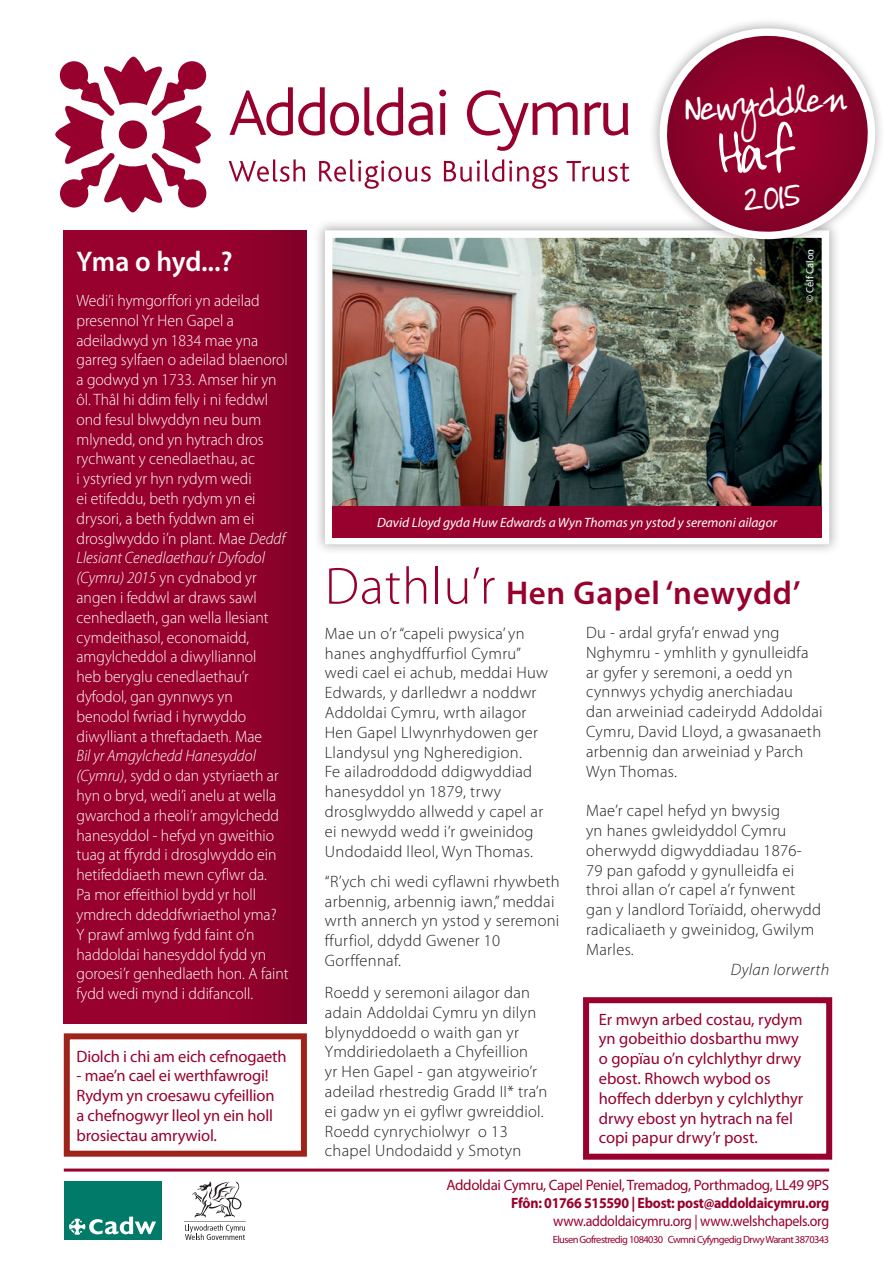
<style>
.page{position:relative;width:893px;height:1263px;background:#fff}
.page>*{position:absolute;margin:0;border:0;box-sizing:border-box;transform-origin:0 0}
.t1{font:38.7px "Ardleys Hand";color:#fff}
.t2{font:36px "Ardleys Hand";color:#fff}
.t3{font:600 33px "Myriad Pro";letter-spacing:.02em;color:#98012d}
.t4{font:600 28.5px "Myriad Pro";letter-spacing:-.015em;color:#fff}
.t5{font:300 16.5px/19.8px "Myriad Pro";letter-spacing:.02em;color:#231f20}
.t6{font:300 16.5px/19.8px "Myriad Pro";color:#fff;scale:.95 1}
.t7{font:16.5px/19.8px "Myriad Pro";color:#98012d}
.t8{font:italic 300 16.5px "Myriad Pro";letter-spacing:.02em;color:#231f20}
.t9{font:15px "Myriad Pro";letter-spacing:-.02em;color:#98012d}
.t10{font:700 15px "Myriad Pro";letter-spacing:-.02em;color:#98012d;scale:.93 1}
.t11{font:15px "Myriad Pro";letter-spacing:-.02em;color:#98012d;scale:.93 1}
.t12{font:italic 13.5px "Myriad";color:#fff}
.t13{font:10.5px "Myriad Pro";letter-spacing:-.055em;color:#98012d}
.t14{font:10.5px "Myriad Pro";color:#fff}
.s1{font-style:italic}
.s2{font-weight:300;font-size:52.5px}
</style>
<div class="page">
<div style="left:64px;top:1181px;width:97px;height:59px;background:#017a6a"></div>
<svg style="left:69px;top:1216px;width:87px;height:19px"></svg>
<div style="left:64px;top:230px;width:243px;height:793px;background:linear-gradient(to right,#9d012e,#8a012a)"></div>
<svg style="left:184px;top:1181px;width:62px;height:59px"></svg>
<div style="left:64px;top:1033px;width:243px;height:124px;border:6px solid #9e241b"></div>
<div style="left:583px;top:997px;width:249px;height:163px;border:6px solid #98012d"></div>
<svg style="left:229px;top:87px;width:204px;height:49px"></svg>
<svg style="left:439px;top:90px;width:7px;height:45px"></svg>
<svg style="left:467px;top:90px;width:111px;height:61px"></svg>
<svg style="left:585px;top:102px;width:43px;height:34px"></svg>
<svg style="left:229px;top:159px;width:76px;height:23px"></svg>
<svg style="left:319px;top:159px;width:112px;height:30px"></svg>
<svg style="left:444px;top:159px;width:114px;height:30px"></svg>
<svg style="left:567px;top:161px;width:63px;height:21px"></svg>
<svg style="left:55px;top:56px;width:156px;height:157px"></svg>
<hr style="left:64px;top:1168px;width:765px;height:3px;background:#98012d">
<div style="left:313px;top:219px;width:528px;height:337px;background:#f5f5f5"></div>
<img style="left:321px;top:227px;width:512px;height:321px">
<div style="left:332px;top:506px;width:490px;height:32px;background:#98012d"></div>
<svg style="left:640px;top:22px;width:241px;height:237px"></svg>
<svg style="left:660px;top:28px;width:215px;height:215px"></svg>
<svg style="left:660px;top:32px;width:215px;height:207px"></svg>
<p class="t4" style="left:77px;top:243px;width:157px">Yma o hyd...?</p>
<p class="t6" style="left:77px;top:291px;width:225px">Wedi’i hymgorffori yn adeilad presennol Yr Hen Gapel a adeiladwyd yn 1834 mae yna garreg sylfaen o adeilad blaenorol a godwyd yn 1733. Amser hir yn ôl. Thâl hi ddim felly i ni feddwl ond fesul blwyddyn neu bum mlynedd, ond yn hytrach dros rychwant y cenedlaethau, ac<br>i ystyried yr hyn rydym wedi<br>ei etifeddu, beth rydym yn ei drysori, a beth fyddwn am ei drosglwyddo i’n plant. Mae <span class="s1">Deddf<br>Llesiant Cenedlaethau’r Dyfodol (Cymru) 2015</span> yn cydnabod yr angen i feddwl ar draws sawl cenhedlaeth, gan wella llesiant cymdeithasol, economaidd, amgylcheddol a diwylliannol<br>heb beryglu cenedlaethau’r dyfodol, gan gynnwys yn benodol fwriad i hyrwyddo diwylliant a threftadaeth. Mae<br><span class="s1">Bil yr Amgylchedd Hanesyddol (Cymru)</span>, sydd o dan ystyriaeth ar hyn o bryd, wedi’i anelu at wella gwarchod a rheoli’r amgylchedd hanesyddol - hefyd yn gweithio tuag at ffyrdd i drosglwyddo ein hetifeddiaeth mewn cyflwr da.<br>Pa mor effeithiol bydd yr holl ymdrech ddeddfwriaethol yma?<br>Y prawf amlwg fydd faint o’n haddoldai hanesyddol fydd yn goroesi’r genhedlaeth hon. A faint fydd wedi mynd i ddifancoll.</p>
<p class="t7" style="left:77px;top:1046px;width:212px">Diolch i chi am eich cefnogaeth</p>
<p class="t7" style="left:77px;top:1066px;width:200px">- mae’n cael ei werthfawrogi!<br>Rydym yn croesawu cyfeillion a chefnogwyr lleol yn ein holl brosiectau amrywiol.</p>
<p class="t1" style="left:680px;top:85px;width:167px;rotate:-4deg">Newyddlen</p>
<p class="t2" style="left:740px;top:177px;width:60px;rotate:-4deg">2015</p>
<p class="t14" style="left:804px;top:302px;width:55px;rotate:-90deg">© Celf Calon</p>
<p class="t12" style="left:377px;top:516px;width:401px">David Lloyd gyda Huw Edwards a Wyn Thomas yn ystod y seremoni ailagor</p>
<p class="t3" style="left:325px;top:571px;width:477px"><span class="s2">Dathlu’r</span> Hen Gapel ‘newydd’</p>
<p class="t5" style="left:325px;top:624px;width:225px">Mae un o’r “capeli pwysica’ yn hanes anghydffurfiol Cymru” wedi cael ei achub, meddai Huw<br>Edwards, y darlledwr a noddwr<br>Addoldai Cymru, wrth ailagor<br>Hen Gapel Llwynrhydowen ger<br>Llandysul yng Ngheredigion.<br>Fe ailadroddodd ddigwyddiad hanesyddol yn 1879, trwy drosglwyddo allwedd y capel ar ei newydd wedd i’r gweinidog<br>Undodaidd lleol, Wyn Thomas.</p>
<p class="t5" style="left:325px;top:872px;width:236px">“R’ych chi wedi cyflawni rhywbeth arbennig, arbennig iawn,” meddai wrth annerch yn ystod y seremoni ffurfiol, ddydd Gwener 10<br>Gorffennaf.</p>
<p class="t5" style="left:325px;top:983px;width:224px">Roedd y seremoni ailagor dan adain Addoldai Cymru yn dilyn blynyddoedd o waith gan yr<br>Ymddiriedolaeth a Chyfeillion<br>yr Hen Gapel - gan atgyweirio’r adeilad rhestredig Gradd II* tra’n ei gadw yn ei gyflwr gwreiddiol.<br>Roedd cynrychiolwyr o 13 chapel Undodaidd y Smotyn</p>
<p class="t5" style="left:586px;top:623px;width:238px">Du - ardal gryfa’r enwad yng<br>Nghymru - ymhlith y gynulleidfa ar gyfer y seremoni, a oedd yn cynnwys ychydig anerchiadau dan arweiniad cadeirydd Addoldai<br>Cymru, David Lloyd, a gwasanaeth arbennig dan arweiniad y Parch<br>Wyn Thomas.</p>
<p class="t5" style="left:586px;top:801px;width:237px">Mae’r capel hefyd yn bwysig<br>yn hanes gwleidyddol Cymru oherwydd digwyddiadau 1876-<br>79 pan gafodd y gynulleidfa ei throi allan o’r capel a’r fynwent gan y landlord Torïaidd, oherwydd radicaliaeth y gweinidog, Gwilym<br>Marles.</p>
<p class="t8" style="left:731px;top:959px;width:100px">Dylan Iorwerth</p>
<p class="t7" style="left:599px;top:1009px;width:206px">Er mwyn arbed costau, rydym yn gobeithio dosbarthu mwy o gopïau o’n cylchlythyr drwy ebost. Rhowch wybod os hoffech dderbyn y cylchlythyr drwy ebost yn hytrach na fel copi papur drwy’r post.</p>
<p class="t9" style="left:446px;top:1177px;width:384px">Addoldai Cymru, Capel Peniel, Tremadog, Porthmadog, LL49 9PS</p>
<p class="t10" style="left:511px;top:1193px;width:343px">Ffôn: 01766 515590 | Ebost: post@addoldaicymru.org</p>
<p class="t11" style="left:553px;top:1213px;width:298px">www.addoldaicymru.org | www.welshchapels.org</p>
<p class="t13" style="left:553px;top:1233px;width:278px">Elusen Gofrestredig 1084030 Cwmni Cyfyngedig Drwy Warant 3870343</p>
</div>
